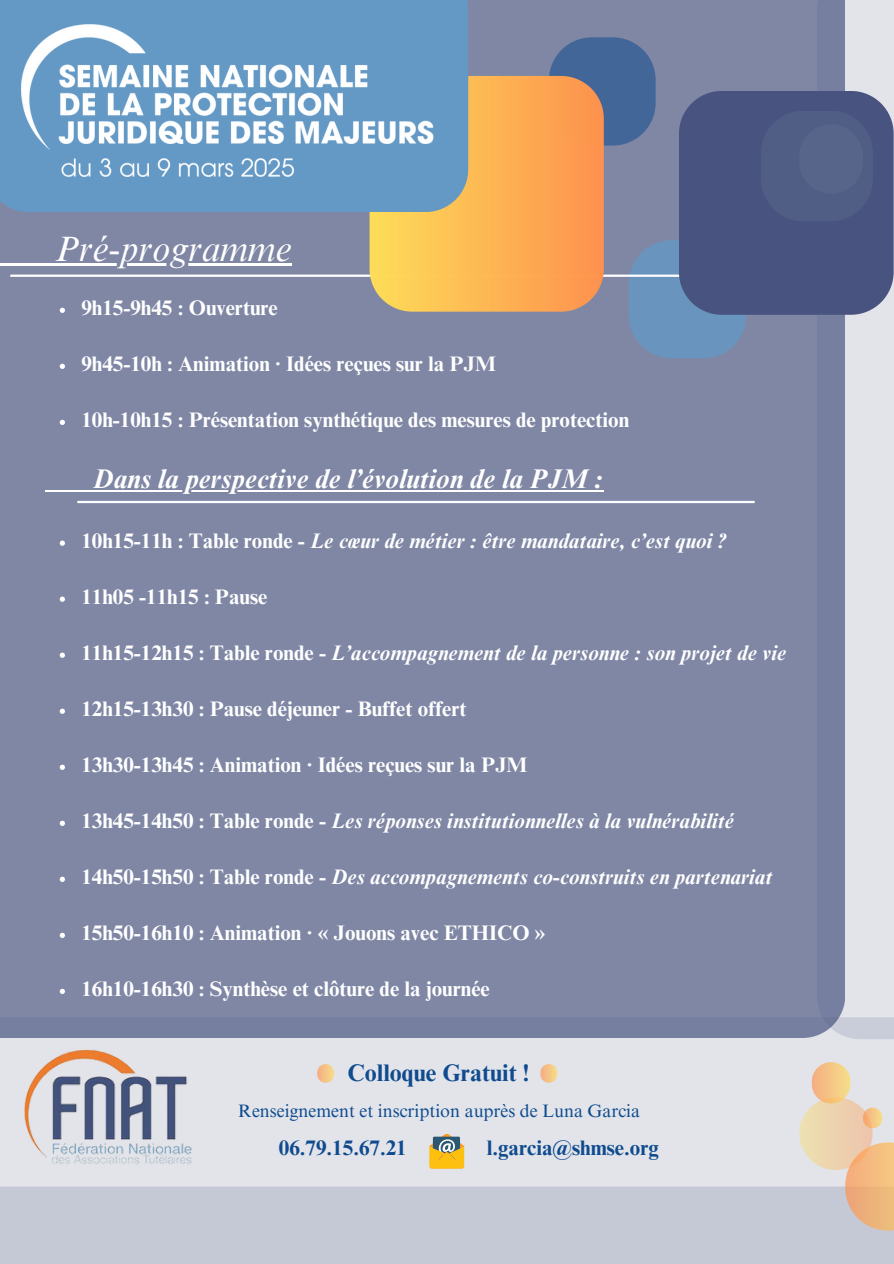
<style>
.page{position:relative;width:894px;height:1264px;background:#fff}
.page>*{position:absolute;margin:0;border:0;box-sizing:border-box;transform-origin:0 0}
.t1{font:italic 36px "Times NRMT Pro";color:#fff}
.t2{font:italic 700 27px "Times NRMT Pro";color:#fff}
.t3{font:700 24px "Times NRMT Pro";color:#0f4b8e}
.t4{font:700 21px "Times NRMT Pro";color:#fff}
.t5{font:italic 700 21px "Times NRMT Pro";color:#fff}
.t6{font:700 21px "Times NRMT Pro";color:#0f4b8e}
.t7{font:18px "Times NRMT Pro";color:#0f4b8e}
.s1{font-style:normal}
</style>
<div class="page">
<div style="left:816px;top:0;width:77px;height:1039px;background:#e2e4ea"></div>
<div style="left:0;top:1017px;width:893px;height:169px;background:#e2e4ea"></div>
<div style="left:0;top:0;width:845px;height:1037px;background:#7f87a5"></div>
<svg style="left:549px;top:37px;width:106px;height:108px"></svg>
<svg style="left:629px;top:240px;width:117px;height:118px"></svg>
<hr style="left:10px;top:274px;width:677px;height:3px;background:#fff">
<svg style="left:369px;top:76px;width:234px;height:236px"></svg>
<div style="left:0;top:0;width:468px;height:212px;background:#6399c4"></div>
<div style="left:678px;top:91px;width:215px;height:224px;background:#48547f"></div>
<div style="left:0;top:1186px;width:893px;height:77px;background:#c5c8d5"></div>
<img style="left:21px;top:25px;width:412px;height:152px">
<hr style="left:0;top:263px;width:55px;height:3px;background:#fff">
<hr style="left:55px;top:263px;width:236px;height:3px;background:#fff">
<img style="left:17px;top:1037px;width:182px;height:150px">
<svg style="left:60px;top:308px;width:5px;height:5px"></svg>
<svg style="left:60px;top:364px;width:5px;height:5px"></svg>
<svg style="left:60px;top:420px;width:5px;height:5px"></svg>
<hr style="left:46px;top:490px;width:47px;height:1px;background:#fff">
<hr style="left:93px;top:490px;width:510px;height:1px;background:#fff">
<svg style="left:60px;top:540px;width:5px;height:6px"></svg>
<svg style="left:60px;top:596px;width:5px;height:6px"></svg>
<svg style="left:60px;top:652px;width:5px;height:6px"></svg>
<svg style="left:60px;top:708px;width:5px;height:6px"></svg>
<svg style="left:60px;top:764px;width:5px;height:6px"></svg>
<svg style="left:60px;top:820px;width:5px;height:6px"></svg>
<svg style="left:60px;top:876px;width:5px;height:6px"></svg>
<svg style="left:60px;top:932px;width:5px;height:6px"></svg>
<svg style="left:60px;top:988px;width:5px;height:6px"></svg>
<svg style="left:760px;top:110px;width:112px;height:111px"></svg>
<hr style="left:77px;top:501px;width:677px;height:2px;background:#fff">
<svg style="left:429px;top:1133px;width:35px;height:35px"></svg>
<svg style="left:845px;top:1142px;width:48px;height:88px"></svg>
<div style="left:811px;top:1062px;width:39px;height:41px;background:linear-gradient(to right,#f4af87,#f5dd87);border-radius:19px"></div>
<svg style="left:799px;top:1097px;width:83px;height:72px"></svg>
<svg style="left:317px;top:1064px;width:17px;height:18px"></svg>
<svg style="left:540px;top:1064px;width:17px;height:18px"></svg>
<h1 class="t1" style="left:55px;top:235px;width:238px">Pré-programme</h1>
<p class="t4" style="left:81px;top:299px;width:198px">9h15-9h45 : Ouverture</p>
<p class="t4" style="left:81px;top:355px;width:416px">9h45-10h : Animation · Idées reçues sur la PJM</p>
<p class="t4" style="left:81px;top:411px;width:549px">10h-10h15 : Présentation synthétique des mesures de protection</p>
<h2 class="t2" style="left:93px;top:468px;width:512px">Dans la perspective de l’évolution de la PJM :</h2>
<h2 class="t5" style="left:81px;top:532px;width:645px"><span class="s1">10h15-11h : Table ronde -</span> Le cœur de métier : être mandataire, c’est quoi ?</h2>
<p class="t4" style="left:81px;top:588px;width:187px">11h05 -11h15 : Pause</p>
<p class="t5" style="left:81px;top:644px;width:706px"><span class="s1">11h15-12h15 : Table ronde -</span> L’accompagnement de la personne : son projet de vie</p>
<p class="t4" style="left:81px;top:700px;width:386px">12h15-13h30 : Pause déjeuner - Buffet offert</p>
<p class="t4" style="left:81px;top:756px;width:447px">13h30-13h45 : Animation · Idées reçues sur la PJM</p>
<p class="t5" style="left:81px;top:812px;width:653px"><span class="s1">13h45-14h50 : Table ronde -</span> Les réponses institutionnelles à la vulnérabilité</p>
<p class="t5" style="left:81px;top:868px;width:692px"><span class="s1">14h50-15h50 : Table ronde -</span> Des accompagnements co-construits en partenariat</p>
<p class="t4" style="left:81px;top:924px;width:465px">15h50-16h10 : Animation · « Jouons avec ETHICO »</p>
<p class="t4" style="left:81px;top:980px;width:410px">16h10-16h30 : Synthèse et clôture de la journée</p>
<p class="t3" style="left:347px;top:1064px;width:183px">Colloque Gratuit !</p>
<p class="t7" style="left:238px;top:1104px;width:403px">Renseignement et inscription auprès de Luna Garcia</p>
<h3 class="t6" style="left:279px;top:1139px;width:129px">06.79.15.67.21</h3>
<p class="t6" style="left:486px;top:1139px;width:174px">l.garcia@shmse.org</p>
</div>
